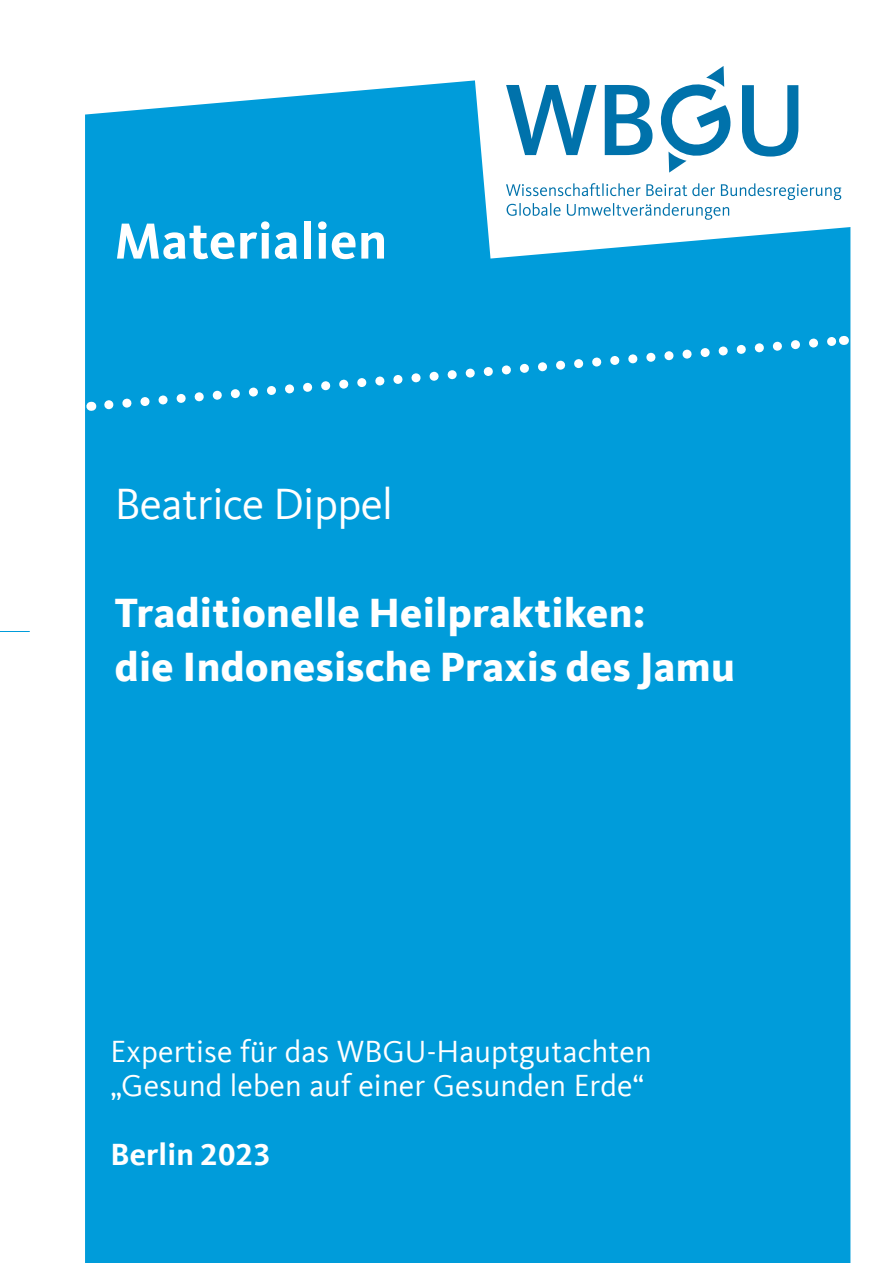
<style>
.page{position:relative;width:893px;height:1263px;background:#fff}
.page>*{position:absolute;margin:0;border:0;box-sizing:border-box;transform-origin:0 0}
.t1{font:700 52.5px "Kievit Offc";letter-spacing:.01em;color:#fff}
.t2{font:45px "Kievit Offc";letter-spacing:-.01em;color:#fff}
.t3{font:800 42px/54px "Kievit Offc";letter-spacing:.01em;color:#fff}
.t4{font:31.5px/34.5px "Kievit Offc";letter-spacing:.005em;color:#fff}
.t5{font:700 31.5px "Kievit Offc";letter-spacing:.005em;color:#fff}
</style>
<div class="page">
<div style="left:85px;top:80px;width:765px;height:1183px;background:#009cda"></div>
<svg style="left:474px;top:80px;width:377px;height:179px"></svg>
<div style="left:99px;top:331px;width:745px;height:83px;background:#009cda"></div>
<hr style="left:0;top:631px;width:30px;height:1px;background:#009cda">
<svg style="left:506px;top:85px;width:90px;height:70px"></svg>
<svg style="left:605px;top:66px;width:193px;height:107px"></svg>
<svg style="left:506px;top:183px;width:335px;height:37px"></svg>
<h1 class="t1" style="left:115px;top:210px;width:274px">Materialien</h1>
<h2 class="t2" style="left:115px;top:478px;width:280px">Beatrice Dippel</h2>
<h3 class="t3" style="left:115px;top:585px;width:622px">Traditionelle Heilpraktiken:<br>die Indonesische Praxis des Jamu</h3>
<p class="t4" style="left:111px;top:1034px;width:543px">Expertise für das WBGU-Hauptgutachten „Gesund leben auf einer Gesunden Erde“</p>
<p class="t5" style="left:111px;top:1136px;width:162px">Berlin 2023</p>
</div>
